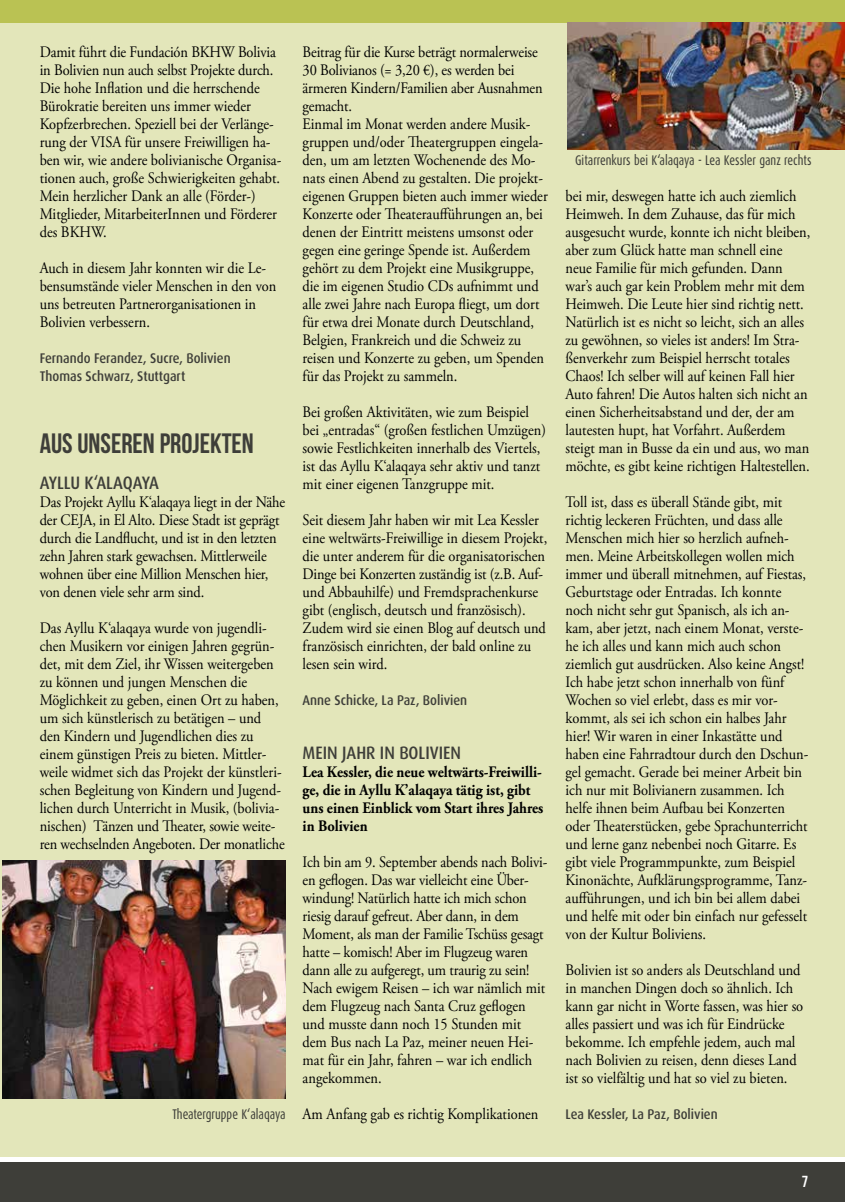
<style>
.page{position:relative;width:845px;height:1202px;background:#fff}
.page>*{position:absolute;margin:0;border:0;box-sizing:border-box;transform-origin:0 0}
.t1{font:28px "Bebas Neue";color:#3e3e39}
.t2{font:500 18px "Dax";color:#3e3e39;scale:.9 1}
.t3{font:16px/18px "Adobe Garamond Pro";color:#000;scale:.9 1}
.t4{font:700 16px/18px "Adobe Garamond Pro";color:#000;scale:.9 1}
.t5{font:16px "Bebas Neue";color:#fff}
.t6{font:500 14px/18px "Dax";color:#3e3e39;scale:.9 1}
.t7{font:14px "Dax Condensed";color:#3e3e39;scale:.9 1}
</style>
<div class="page">
<div style="left:0;top:0;width:845px;height:1157px;background:#e3e6ba"></div>
<div style="left:0;top:1162px;width:845px;height:40px;background:#3e3e39"></div>
<div style="left:0;top:0;width:845px;height:23px;background:#bac253"></div>
<img style="left:2px;top:861px;width:284px;height:238px">
<img style="left:567px;top:23px;width:278px;height:126px">
<p class="t3" style="left:40px;top:43px;width:270px">Damit führt die Fundación BKHW Bolivia in Bolivien nun auch selbst Projekte durch.<br>Die hohe Inflation und die herrschende Bürokratie bereiten uns immer wieder Kopfzerbrechen. Speziell bei der Verlänge&shy;rung der VISA für unsere Freiwilligen ha&shy;ben wir, wie andere bolivianische Organisa&shy;tionen auch, große Schwierigkeiten gehabt.<br>Mein herzlicher Dank an alle (Förder-)<br>Mitglieder, MitarbeiterInnen und Förderer des BKHW.</p>
<p class="t3" style="left:40px;top:259px;width:264px">Auch in diesem Jahr konnten wir die Le&shy;bensumstände vieler Menschen in den von uns betreuten Partnerorganisationen in Bolivien verbessern.</p>
<p class="t6" style="left:40px;top:348px;width:214px">Fernando Ferandez, Sucre, Bolivien<br>Thomas Schwarz, Stuttgart</p>
<h1 class="t1" style="left:40px;top:428px;width:216px">AUS UNSEREN PROJEKTEN</h1>
<p class="t2" style="left:40px;top:471px;width:134px">AYLLU K‘ALAQAYA</p>
<p class="t3" style="left:40px;top:493px;width:274px">Das Projekt Ayllu K‘alaqaya liegt in der Nähe der CEJA, in El Alto. Diese Stadt ist geprägt durch die Landflucht, und ist in den letzten zehn Jahren stark gewachsen. Mittlerweile wohnen über eine Million Menschen hier, von denen viele sehr arm sind.</p>
<p class="t3" style="left:40px;top:619px;width:274px">Das Ayllu K‘alaqaya wurde von jugendli&shy;chen Musikern vor einigen Jahren gegrün&shy;det, mit dem Ziel, ihr Wissen weitergeben zu können und jungen Menschen die Möglichkeit zu geben, einen Ort zu haben, um sich künstlerisch zu betätigen – und den Kindern und Jugendlichen dies zu einem günstigen Preis zu bieten. Mittler&shy;weile widmet sich das Projekt der künstleri&shy;schen Begleitung von Kindern und Jugend&shy;lichen durch Unterricht in Musik, (bolivia&shy;nischen) Tänzen und Theater, sowie weite&shy;ren wechselnden Angeboten. Der monatliche</p>
<p class="t7" style="left:172px;top:1106px;width:127px">Theatergruppe K‘alaqaya</p>
<p class="t3" style="left:303px;top:43px;width:274px">Beitrag für die Kurse beträgt normalerweise 30 Bolivianos (= 3,20 €), es werden bei ärmeren Kindern/Familien aber Ausnahmen gemacht.<br>Einmal im Monat werden andere Musik&shy;gruppen und/oder Theatergruppen eingela&shy;den, um am letzten Wochenende des Mo&shy;nats einen Abend zu gestalten. Die projekt&shy;eigenen Gruppen bieten auch immer wieder Konzerte oder Theateraufführungen an, bei denen der Eintritt meistens umsonst oder gegen eine geringe Spende ist. Außerdem gehört zu dem Projekt eine Musikgruppe, die im eigenen Studio CDs aufnimmt und alle zwei Jahre nach Europa fliegt, um dort für etwa drei Monate durch Deutschland, Belgien, Frankreich und die Schweiz zu reisen und Konzerte zu geben, um Spenden für das Projekt zu sammeln.</p>
<p class="t3" style="left:303px;top:403px;width:272px">Bei großen Aktivitäten, wie zum Beispiel bei „entradas“ (großen festlichen Umzügen) sowie Festlichkeiten innerhalb des Viertels, ist das Ayllu K‘alaqaya sehr aktiv und tanzt mit einer eigenen Tanzgruppe mit.</p>
<p class="t3" style="left:303px;top:511px;width:273px">Seit diesem Jahr haben wir mit Lea Kessler eine weltwärts-Freiwillige in diesem Projekt, die unter anderem für die organisatorischen Dinge bei Konzerten zuständig ist (z.B. Auf&shy;und Abbauhilfe) und Fremdsprachenkurse gibt (englisch, deutsch und französisch).<br>Zudem wird sie einen Blog auf deutsch und französisch einrichten, der bald online zu lesen sein wird.</p>
<p class="t6" style="left:303px;top:690px;width:184px">Anne Schicke, La Paz, Bolivien</p>
<p class="t2" style="left:303px;top:741px;width:177px">MEIN JAHR IN BOLIVIEN</p>
<p class="t4" style="left:303px;top:763px;width:269px">Lea Kessler, die neue weltwärts-Freiwilli&shy;ge, die in Ayllu K’alaqaya tätig ist, gibt uns einen Einblick vom Start ihres Jahres in Bolivien</p>
<p class="t3" style="left:303px;top:853px;width:273px">Ich bin am 9. September abends nach Bolivi&shy;en geflogen. Das war vielleicht eine Über&shy;windung! Natürlich hatte ich mich schon riesig darauf gefreut. Aber dann, in dem Moment, als man der Familie Tschüss gesagt hatte – komisch! Aber im Flugzeug waren dann alle zu aufgeregt, um traurig zu sein!<br>Nach ewigem Reisen – ich war nämlich mit dem Flugzeug nach Santa Cruz geflogen und musste dann noch 15 Stunden mit dem Bus nach La Paz, meiner neuen Hei&shy;mat für ein Jahr, fahren – war ich endlich angekommen.</p>
<p class="t3" style="left:303px;top:1105px;width:264px">Am Anfang gab es richtig Komplikationen</p>
<p class="t7" style="left:575px;top:152px;width:264px">Gitarrenkurs bei K‘alaqaya - Lea Kessler ganz rechts</p>
<p class="t3" style="left:565px;top:187px;width:274px">bei mir, deswegen hatte ich auch ziemlich Heimweh. In dem Zuhause, das für mich ausgesucht wurde, konnte ich nicht bleiben, aber zum Glück hatte man schnell eine neue Familie für mich gefunden. Dann war’s auch gar kein Problem mehr mit dem Heimweh. Die Leute hier sind richtig nett.<br>Natürlich ist es nicht so leicht, sich an alles zu gewöhnen, so vieles ist anders! Im Stra&shy;ßenverkehr zum Beispiel herrscht totales Chaos! Ich selber will auf keinen Fall hier Auto fahren! Die Autos halten sich nicht an einen Sicherheitsabstand und der, der am lautesten hupt, hat Vorfahrt. Außerdem steigt man in Busse da ein und aus, wo man möchte, es gibt keine richtigen Haltestellen.</p>
<p class="t3" style="left:565px;top:493px;width:271px">Toll ist, dass es überall Stände gibt, mit richtig leckeren Früchten, und dass alle Menschen mich hier so herzlich aufneh&shy;men. Meine Arbeitskollegen wollen mich immer und überall mitnehmen, auf Fiestas, Geburtstage oder Entradas. Ich konnte noch nicht sehr gut Spanisch, als ich an&shy;kam, aber jetzt, nach einem Monat, verste&shy;he ich alles und kann mich auch schon ziemlich gut ausdrücken. Also keine Angst!<br>Ich habe jetzt schon innerhalb von fünf Wochen so viel erlebt, dass es mir vor&shy;kommt, als sei ich schon ein halbes Jahr hier! Wir waren in einer Inkastätte und haben eine Fahrradtour durch den Dschun&shy;gel gemacht. Gerade bei meiner Arbeit bin ich nur mit Bolivianern zusammen. Ich helfe ihnen beim Aufbau bei Konzerten oder Theaterstücken, gebe Sprachunterricht und lerne ganz nebenbei noch Gitarre. Es gibt viele Programmpunkte, zum Beispiel Kinonächte, Aufklärungsprogramme, Tanz&shy;aufführungen, und ich bin bei allem dabei und helfe mit oder bin einfach nur gefesselt von der Kultur Boliviens.</p>
<p class="t3" style="left:565px;top:961px;width:266px">Bolivien ist so anders als Deutschland und in manchen Dingen doch so ähnlich. Ich kann gar nicht in Worte fassen, was hier so alles passiert und was ich für Eindrücke bekomme. Ich empfehle jedem, auch mal nach Bolivien zu reisen, denn dieses Land ist so vielfältig und hat so viel zu bieten.</p>
<p class="t6" style="left:565px;top:1104px;width:171px">Lea Kessler, La Paz, Bolivien</p>
<p class="t5" style="left:802px;top:1173px;width:8px">7</p>
</div>
